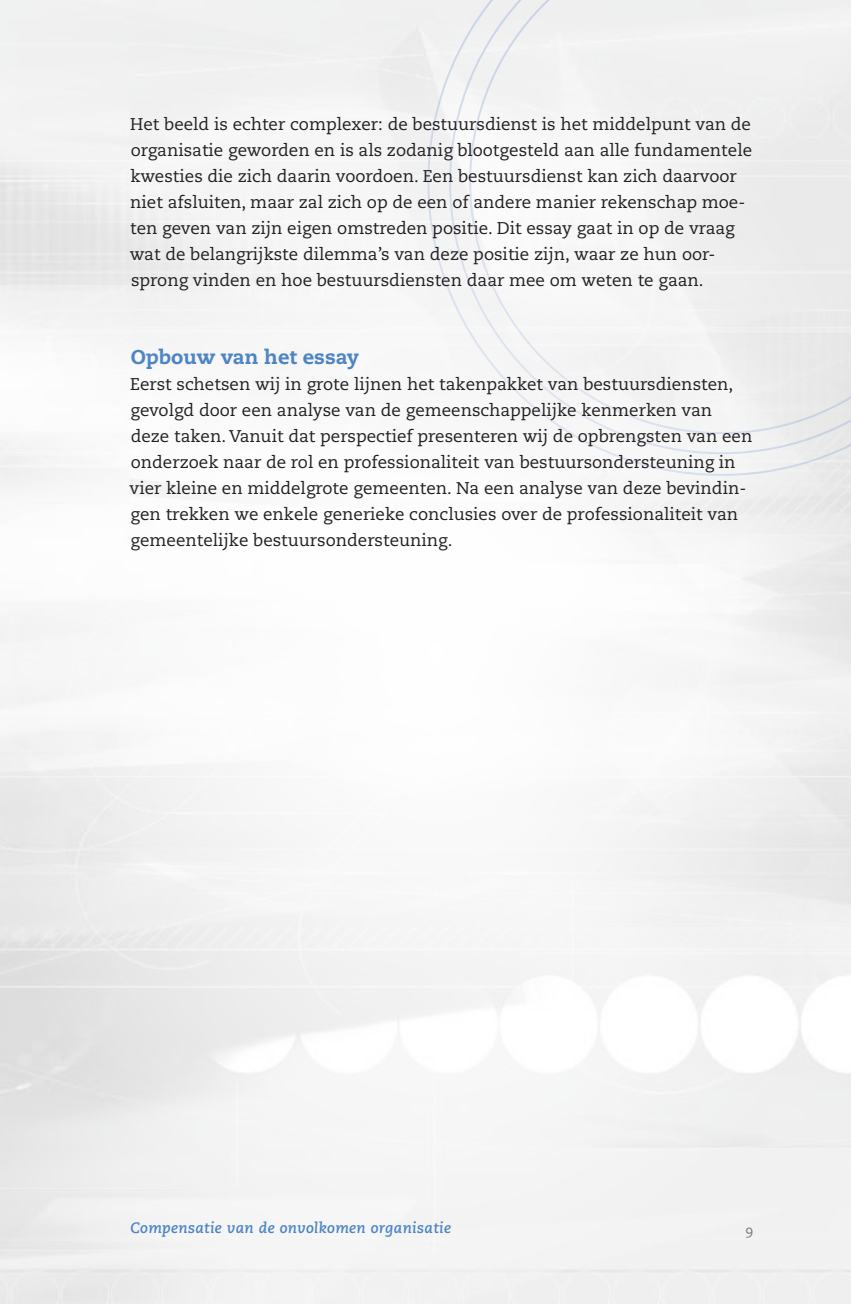
<style>
.page{position:relative;width:851px;height:1304px;background:#fff}
.page>*{position:absolute;margin:0;border:0;box-sizing:border-box;transform-origin:0 0}
.t1{font:20px "Caecilia Heavy Os F";color:#4d84c4}
.List_Paragraph{font:17px/26px "Caecilia Roman Os F";color:#231f20}
.kopjes_inhoudsopg{font:15px "Caecilia Bold Italic Os F";letter-spacing:.02em;color:#4d84c4}
.t2{font:14px "Caecilia Roman Os F";color:#76787b}
</style>
<div class="page">
<div style="left:0;top:0;width:850px;height:1304px;background:#f5f5f5"></div>
<svg style="left:0;top:167px;width:43px;height:1137px;fill:#e9eaea"></svg>
<svg style="left:427px;top:0;width:423px;height:476px"></svg>
<p class="List_Paragraph" style="left:130px;top:111px;width:624px">Het beeld is echter complexer: de bestuursdienst is het middelpunt van de organisatie geworden en is als zodanig blootgesteld aan alle fundamentele kwesties die zich daarin voordoen. Een bestuursdienst kan zich daarvoor niet afsluiten, maar zal zich op de een of andere manier rekenschap moe&shy;ten geven van zijn eigen omstreden positie. Dit essay gaat in op de vraag wat de belangrijkste dilemma’s van deze positie zijn, waar ze hun oor&shy;sprong vinden en hoe bestuursdiensten daar mee om weten te gaan.</p>
<p class="t1" style="left:131px;top:345px;width:230px">Opbouw van het essay</p>
<p class="List_Paragraph" style="left:129px;top:371px;width:624px">Eerst schetsen wij in grote lijnen het takenpakket van bestuursdiensten, gevolgd door een analyse van de gemeenschappelijke kenmerken van deze taken. Vanuit dat perspectief presenteren wij de opbrengsten van een onderzoek naar de rol en professionaliteit van bestuursondersteuning in vier kleine en middelgrote gemeenten. Na een analyse van deze bevindin&shy;gen trekken we enkele generieke conclusies over de professionaliteit van gemeentelijke bestuursondersteuning.</p>
<p class="kopjes_inhoudsopg" style="left:130px;top:1219px;width:322px">Compensatie van de onvolkomen organisatie</p>
<p class="t2" style="left:745px;top:1222px;width:9px">9</p>
</div>
